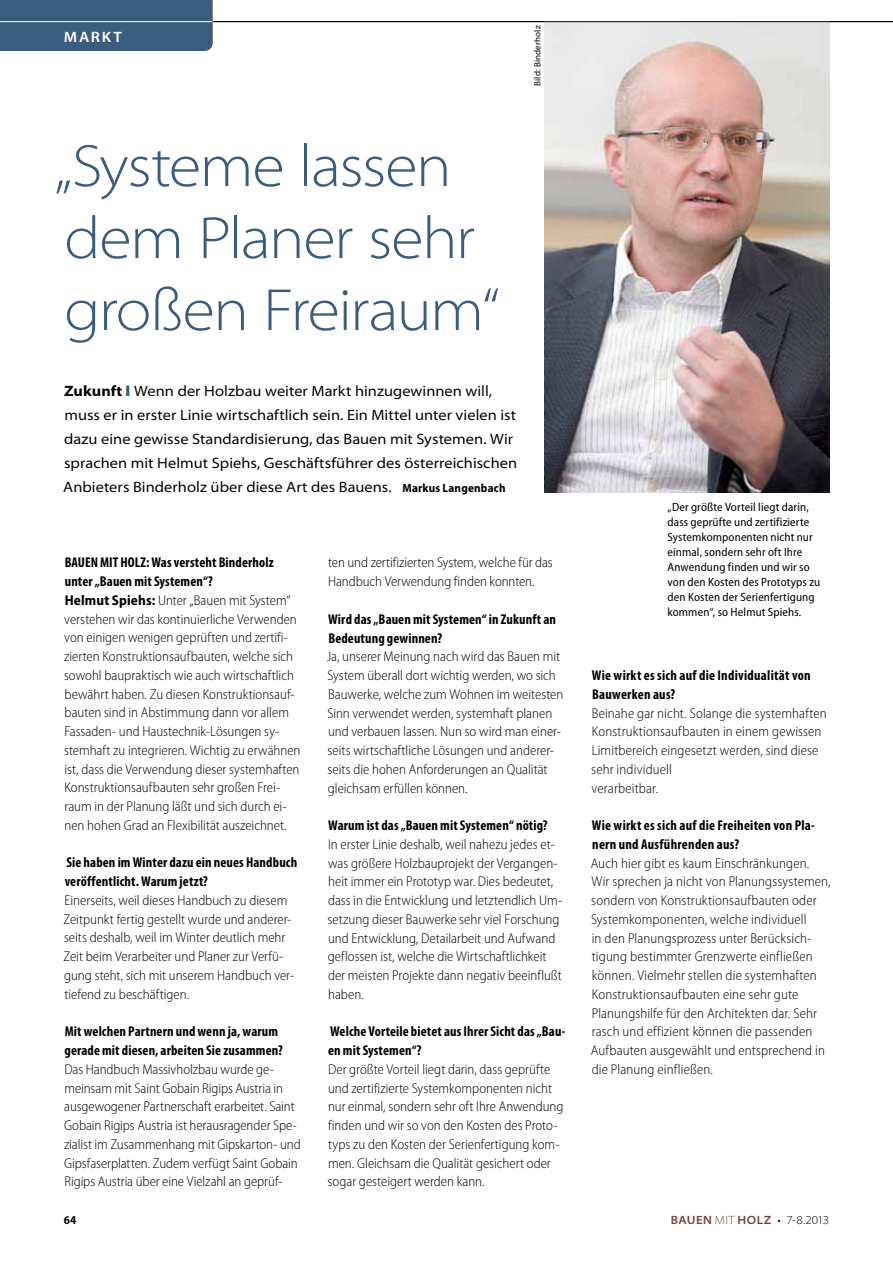
<style>
.page{position:relative;width:893px;height:1263px;background:#fff}
.page>*{position:absolute;margin:0;border:0;box-sizing:border-box;transform-origin:0 0}
.t1{font:300 semi-expanded 60px/72px "Myriad Pro";letter-spacing:-.025em;color:#3a5c7f}
.t2{font:semi-expanded 15px/24px "Myriad Pro";letter-spacing:.005em;color:#000}
.t3{font:600 15px "Myriad Pro";letter-spacing:.105em;color:#fff;scale:1.08 1}
.t4{font:300 semi-condensed 14.25px/18.8px "Myriad Pro";color:#000}
.t5{font:700 condensed 14.25px/18.8px "Myriad Pro";letter-spacing:.01em;color:#000}
.t6{font:semi-condensed 12px/15px "Myriad Pro";letter-spacing:.01em;color:#000}
.t7{font:600 semi-expanded 12px "Myriad Pro";letter-spacing:.035em;color:#734338}
.t8{font:700 semi-condensed 12px "Myriad Pro";color:#000}
.t9{font:9px "Myriad Pro";letter-spacing:.02em;color:#000}
.s1{font-weight:700}
.s2{color:#3a5c7f}
.s3{font-weight:700;font-stretch:semi-condensed;font-size:12px}
.s4{font-weight:700;font-stretch:condensed}
.s5{font-weight:300}
.s6{font-weight:700;color:#000}
.s7{font-weight:300;color:#000}
</style>
<div class="page">
<img style="left:544px;top:22px;width:285px;height:470px">
<div style="left:0;top:0;width:213px;height:51px;background:#3a5c7f"></div>
<hr style="left:0;top:21px;width:213px;height:1px;background:#fff">
<hr style="left:213px;top:21px;width:680px;height:1px;background:#000">
<p class="t3" style="left:64px;top:27px;width:88px">AKTUELLES</p>
<p class="t3" style="left:64px;top:27px;width:55px">MARKT</p>
<p class="t9" style="left:532px;top:86px;width:62px;rotate:-90deg">Bild: Binderholz</p>
<h1 class="t1" style="left:55px;top:129px;width:446px">„Systeme lassen dem Planer sehr großen Freiraum“</h1>
<p class="t2" style="left:63px;top:379px;width:455px"><span class="s1">Zukunft</span> <span class="s2">❙</span> Wenn der Holzbau weiter Markt hinzugewinnen will, muss er in erster Linie wirtschaftlich sein. Ein Mittel unter vielen ist dazu eine gewisse Standardisierung, das Bauen mit Systemen. Wir sprachen mit Helmut Spiehs, Geschäftsführer des österreichischen Anbieters Binderholz über diese Art des Bauens. <span class="s3">Markus Langenbach</span></p>
<p class="t4" style="left:64px;top:553px;width:238px"><span class="s4">BAUEN MIT HOLZ: Was versteht Binderholz unter „Bauen mit Systemen“?<br></span><span class="s1">Helmut Spiehs:</span> Unter „Bauen mit System“ verstehen wir das kontinuierliche Verwenden von einigen wenigen geprüften und zertifi&shy;zierten Konstruktionsaufbauten, welche sich sowohl baupraktisch wie auch wirtschaftlich bewährt haben. Zu diesen Konstruktionsauf&shy;bauten sind in Abstimmung dann vor allem Fassaden- und Haustechnik-Lösungen sy&shy;stemhaft zu integrieren. Wichtig zu erwähnen ist, dass die Verwendung dieser systemhaften Konstruktionsaufbauten sehr großen Frei&shy;raum in der Planung läßt und sich durch ei&shy;nen hohen Grad an Flexibilität auszeichnet.</p>
<p class="t5" style="left:65px;top:853px;width:234px">Sie haben im Winter dazu ein neues Handbuch veröffentlicht. Warum jetzt?</p>
<p class="t4" style="left:63px;top:891px;width:232px">Einerseits, weil dieses Handbuch zu diesem Zeitpunkt fertig gestellt wurde und anderer&shy;seits deshalb, weil im Winter deutlich mehr Zeit beim Verarbeiter und Planer zur Verfü&shy;gung steht, sich mit unserem Handbuch ver&shy;tiefend zu beschäftigen.</p>
<p class="t5" style="left:65px;top:1022px;width:220px">Mit welchen Partnern und wenn ja, warum gerade mit diesen, arbeiten Sie zusammen?</p>
<p class="t4" style="left:64px;top:1059px;width:238px">Das Handbuch Massivholzbau wurde ge&shy;meinsam mit Saint Gobain Rigips Austria in ausgewogener Partnerschaft erarbeitet. Saint Gobain Rigips Austria ist herausragender Spe&shy;zialist im Zusammenhang mit Gipskarton- und Gipsfaserplatten. Zudem verfügt Saint Gobain Rigips Austria über eine Vielzahl an geprüf-</p>
<p class="t4" style="left:328px;top:553px;width:226px">ten und zertifizierten System, welche für das<br>Handbuch Verwendung finden konnten.</p>
<p class="t5" style="left:328px;top:609px;width:229px">Wird das „Bauen mit Systemen“ in Zukunft an<br>Bedeutung gewinnen?</p>
<p class="t4" style="left:327px;top:647px;width:238px">Ja, unserer Meinung nach wird das Bauen mit System überall dort wichtig werden, wo sich Bauwerke, welche zum Wohnen im weitesten Sinn verwendet werden, systemhaft planen und verbauen lassen. Nun so wird man einer&shy;seits wirtschaftliche Lösungen und anderer&shy;seits die hohen Anforderungen an Qualität gleichsam erfüllen können.</p>
<p class="t5" style="left:328px;top:816px;width:221px">Warum ist das „Bauen mit Systemen“ nötig?</p>
<p class="t4" style="left:328px;top:834px;width:236px">In erster Linie deshalb, weil nahezu jedes et&shy;was größere Holzbauprojekt der Vergangen&shy;heit immer ein Prototyp war. Dies bedeutet, dass in die Entwicklung und letztendlich Um&shy;setzung dieser Bauwerke sehr viel Forschung und Entwicklung, Detailarbeit und Aufwand geflossen ist, welche die Wirtschaftlichkeit der meisten Projekte dann negativ beeinflußt haben.</p>
<p class="t5" style="left:328px;top:1022px;width:239px">Welche Vorteile bietet aus Ihrer Sicht das „Bau&shy;en mit Systemen“?</p>
<p class="t4" style="left:328px;top:1060px;width:237px">Der größte Vorteil liegt darin, dass geprüfte und zertifizierte Systemkomponenten nicht nur einmal, sondern sehr oft Ihre Anwendung finden und wir so von den Kosten des Proto&shy;typs zu den Kosten der Serienfertigung kom&shy;men. Gleichsam die Qualität gesichert oder sogar gesteigert werden kann.</p>
<p class="t6" style="left:668px;top:499px;width:154px">„Der größte Vorteil liegt darin, dass geprüfte und zertifizierte<br>Systemkomponenten nicht nur einmal, sondern sehr oft Ihre<br>Anwendung finden und wir so von den Kosten des Prototyps zu den Kosten der Serienfertigung kommen“, so Helmut Spiehs.</p>
<p class="t5" style="left:592px;top:666px;width:220px">Wie wirkt es sich auf die Individualität von<br>Bauwerken aus?</p>
<p class="t4" style="left:591px;top:703px;width:237px">Beinahe gar nicht. Solange die systemhaften Konstruktionsaufbauten in einem gewissen Limitbereich eingesetzt werden, sind diese sehr individuell<br>verarbeitbar.</p>
<p class="t5" style="left:592px;top:816px;width:224px">Wie wirkt es sich auf die Freiheiten von Pla&shy;nern und Ausführenden aus?</p>
<p class="t4" style="left:591px;top:853px;width:241px">Auch hier gibt es kaum Einschränkungen.<br>Wir sprechen ja nicht von Planungssystemen, sondern von Konstruktionsaufbauten oder Systemkomponenten, welche individuell<br>in den Planungsprozess unter Berücksich&shy;tigung bestimmter Grenzwerte einfließen können. Vielmehr stellen die systemhaften Konstruktionsaufbauten eine sehr gute Planungshilfe für den Architekten dar. Sehr rasch und effizient können die passenden Aufbauten ausgewählt und entsprechend in die Planung einfließen.</p>
<p class="t8" style="left:64px;top:1212px;width:14px">64</p>
<p class="t7" style="left:671px;top:1212px;width:160px">BAUEN <span class="s5">mit</span> HOLZ <span class="s6">·</span> <span class="s7">7-8.2013</span></p>
</div>
